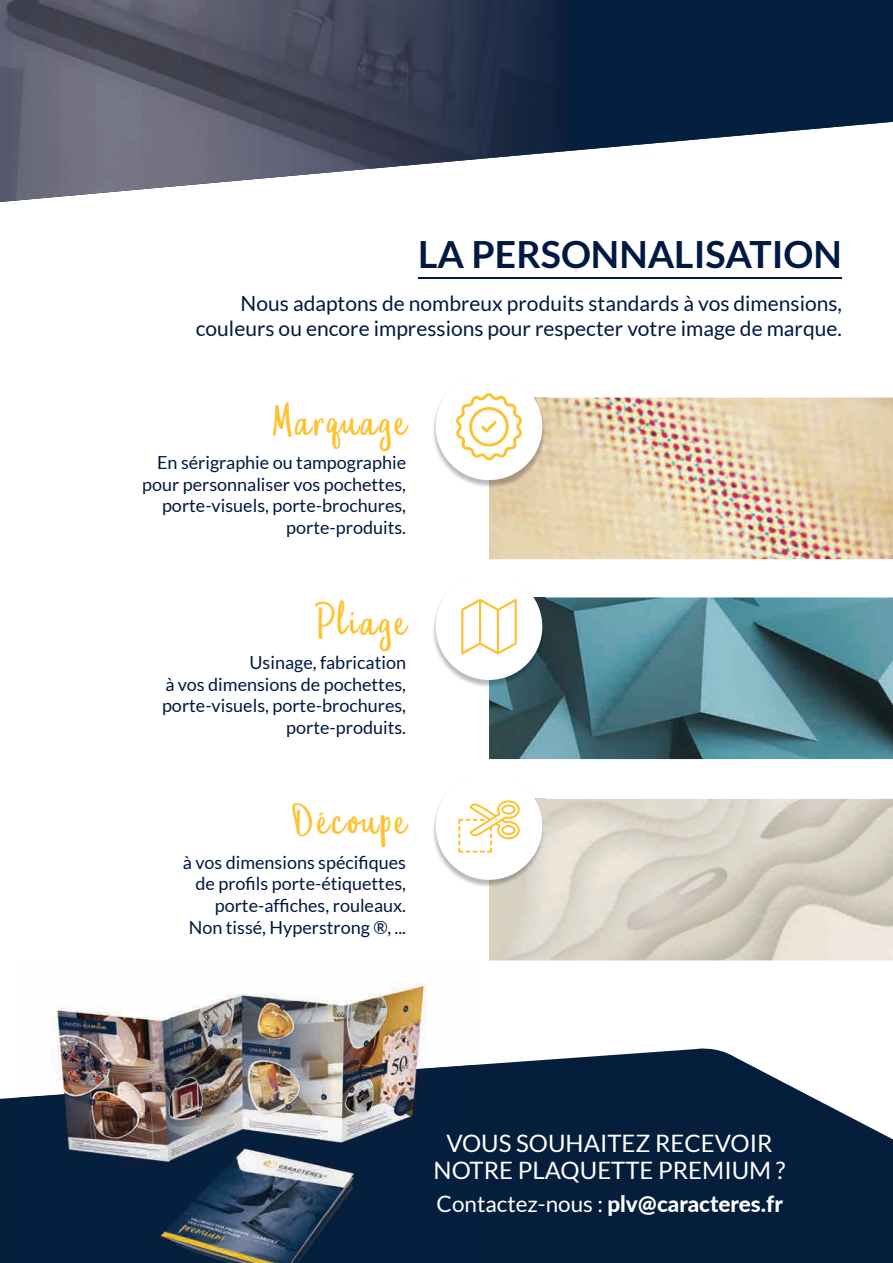
<style>
.page{position:relative;width:893px;height:1263px;background:#fff}
.page>*{position:absolute;margin:0;border:0;box-sizing:border-box;transform-origin:0 0}
.t1{font:49.5px "Eufoniem One";letter-spacing:.05em;color:#fec231;scale:.9 1}
.t2{font:700 37.5px "Lato";color:#001942}
.t3{font:24px/27px "Lato";color:#fff;text-align:center}
.t4{font:800 22.5px "Lato";color:#fff}
.t5{font:21px/25.2px "Lato";color:#001942;text-align:right}
.t6{font:18px/21.6px "Lato";color:#001942;text-align:right}
.s1{font-weight:400}
</style>
<div class="page">
<svg style="left:0;top:1048px;width:893px;height:215px;background:#203651"></svg>
<img style="left:18px;top:1006px;width:152px;height:81px">
<img style="left:170px;top:994px;width:152px;height:82px">
<img style="left:322px;top:982px;width:152px;height:83px">
<img style="left:18px;top:1087px;width:152px;height:126px">
<img style="left:170px;top:1076px;width:152px;height:137px">
<img style="left:322px;top:1065px;width:152px;height:148px">
<img style="left:18px;top:1213px;width:456px;height:50px">
<img style="left:0;top:0;width:893px;height:202px">
<hr style="left:418px;top:277px;width:424px;height:1px;background:#001942">
<img style="left:489px;top:799px;width:404px;height:161px">
<img style="left:489px;top:398px;width:404px;height:161px">
<img style="left:489px;top:597px;width:404px;height:162px">
<img style="left:433px;top:601px;width:56px;height:86px">
<img style="left:489px;top:597px;width:57px;height:90px">
<div style="left:436px;top:573px;width:106px;height:107px;background:#fff;border-radius:50%"></div>
<svg style="left:461px;top:599px;width:56px;height:55px"></svg>
<img style="left:433px;top:397px;width:113px;height:90px">
<img style="left:489px;top:398px;width:57px;height:90px">
<div style="left:436px;top:373px;width:106px;height:107px;background:#fff;border-radius:50%"></div>
<svg style="left:456px;top:393px;width:66px;height:68px"></svg>
<img style="left:433px;top:798px;width:113px;height:89px">
<img style="left:489px;top:799px;width:57px;height:88px">
<div style="left:436px;top:773px;width:106px;height:107px;background:#fff;border-radius:50%"></div>
<svg style="left:458px;top:800px;width:62px;height:53px"></svg>
<h2 class="t2" style="left:418px;top:233px;width:425px">LA PERSONNALISATION</h2>
<p class="t5" style="left:196px;top:290px;width:648px">Nous adaptons de nombreux produits standards à vos dimensions, couleurs ou encore impressions pour respecter votre image de marque.</p>
<h1 class="t1" style="left:272px;top:394px;width:150px">Marquage</h1>
<p class="t6" style="left:142px;top:452px;width:266px">En sérigraphie ou tampographie pour personnaliser vos pochettes, porte-visuels, porte-brochures, porte-produits.</p>
<h1 class="t1" style="left:315px;top:594px;width:103px">Pliage</h1>
<p class="t6" style="left:162px;top:651px;width:246px">Usinage, fabrication<br>à vos dimensions de pochettes, porte-visuels, porte-brochures, porte-produits.</p>
<h1 class="t1" style="left:292px;top:794px;width:128px">Découpe</h1>
<p class="t6" style="left:183px;top:851px;width:225px">à vos dimensions spécifiques de profils porte-étiquettes, porte-affiches, rouleaux.<br>Non tissé, Hyperstrong ®, ...</p>
<h3 class="t3" style="left:433px;top:1129px;width:353px">VOUS SOUHAITEZ RECEVOIR<br>NOTRE PLAQUETTE PREMIUM ?</h3>
<p class="t4" style="left:437px;top:1186px;width:348px"><span class="s1">Contactez-nous :</span> plv@caracteres.fr</p>
</div>
